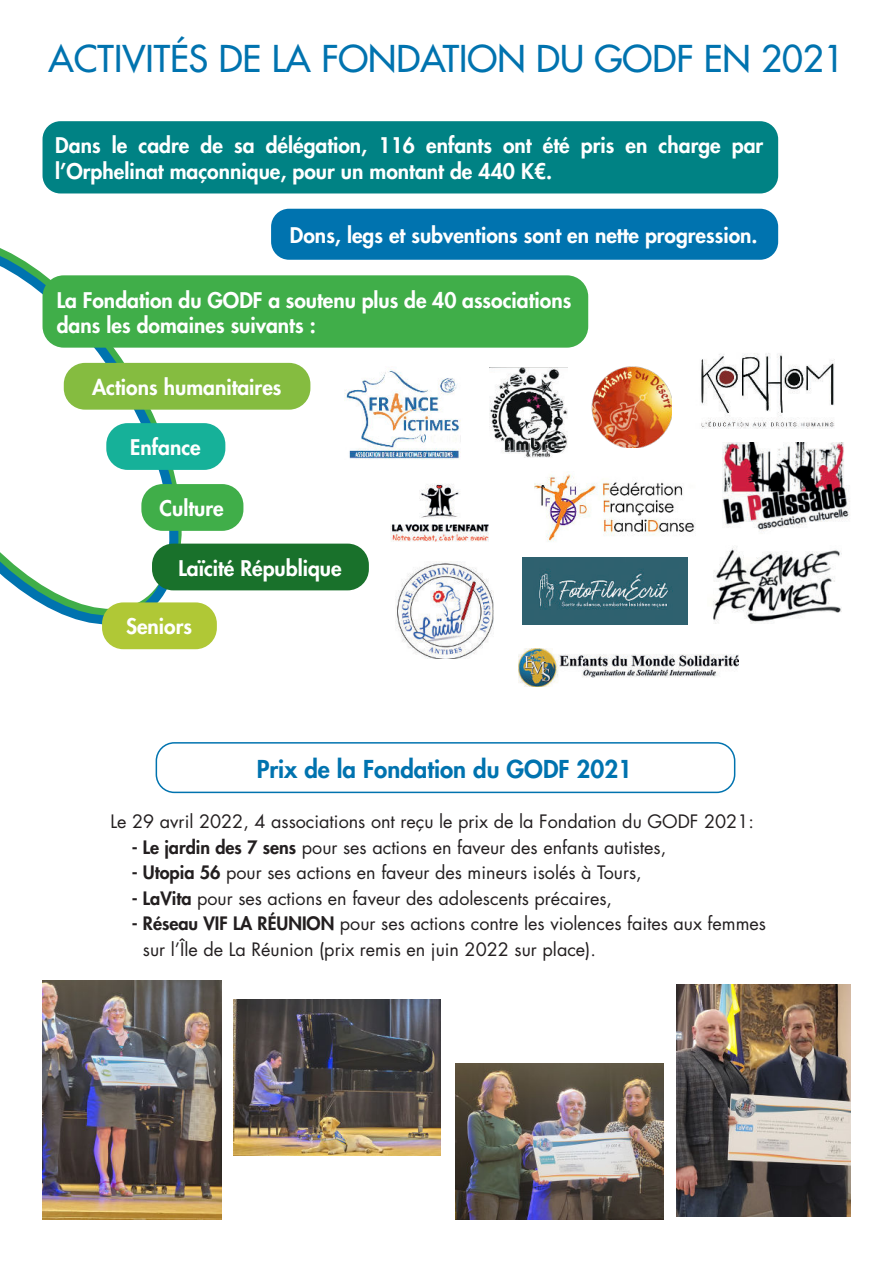
<style>
.page{position:relative;width:893px;height:1263px;background:#fff}
.page>*{position:absolute;margin:0;border:0;box-sizing:border-box;transform-origin:0 0}
.t1{font:500 36px "Futura Std";color:#0073af}
.t2{font:800 24px "Futura Std";color:#0073af}
.t3{font:800 21px/25.2px "Futura Std";color:#fff}
.t4{font:18px/25.5px "Futura Std";color:#231f20}
.s1{font-weight:800}
</style>
<div class="page">
<svg style="left:0;top:187px;width:246px;height:463px"></svg>
<div style="left:43px;top:121px;width:735px;height:72px;background:#008284;border-radius:18px"></div>
<div style="left:271px;top:209px;width:507px;height:51px;background:#0073af;border-radius:18px"></div>
<div style="left:43px;top:275px;width:545px;height:73px;background:#40ae49;border-radius:21px"></div>
<div style="left:64px;top:363px;width:246px;height:47px;background:#85bc40;border-radius:21px"></div>
<div style="left:106px;top:423px;width:119px;height:47px;background:#16b199;border-radius:21px"></div>
<div style="left:141px;top:484px;width:102px;height:47px;background:#40ae49;border-radius:21px"></div>
<div style="left:152px;top:544px;width:217px;height:46px;background:#19712b;border-radius:21px"></div>
<div style="left:102px;top:602px;width:115px;height:47px;background:#b0c836;border-radius:21px"></div>
<div style="left:156px;top:742px;width:579px;height:51px;border:2px solid #0073af;border-radius:18px"></div>
<img style="left:395px;top:561px;width:98px;height:97px">
<img style="left:591px;top:366px;width:81px;height:81px">
<img style="left:489px;top:367px;width:79px;height:91px">
<img style="left:713px;top:547px;width:129px;height:77px">
<img style="left:519px;top:649px;width:220px;height:38px">
<img style="left:701px;top:353px;width:134px;height:76px">
<img style="left:522px;top:557px;width:165px;height:67px">
<img style="left:723px;top:443px;width:127px;height:88px">
<img style="left:344px;top:369px;width:117px;height:91px">
<img style="left:534px;top:474px;width:161px;height:68px">
<img style="left:391px;top:484px;width:97px;height:58px">
<img style="left:456px;top:1063px;width:208px;height:156px">
<img style="left:43px;top:981px;width:178px;height:238px">
<img style="left:676px;top:984px;width:174px;height:233px">
<img style="left:233px;top:999px;width:208px;height:156px">
<h1 class="t1" style="left:48px;top:38px;width:797px">ACTIVITÉS DE LA FONDATION DU GODF EN 2021</h1>
<p class="t3" style="left:55px;top:134px;width:710px">Dans le cadre de sa délégation, 116 enfants ont été pris en charge par l’Orphelinat maçonnique, pour un montant de 440 K€.</p>
<p class="t3" style="left:290px;top:223px;width:469px">Dons, legs et subventions sont en nette progression.</p>
<p class="t3" style="left:57px;top:288px;width:516px">La Fondation du GODF a soutenu plus de 40 associations dans les domaines suivants :</p>
<p class="t3" style="left:92px;top:375px;width:191px">Actions humanitaires</p>
<p class="t3" style="left:130px;top:435px;width:72px">Enfance</p>
<p class="t3" style="left:160px;top:496px;width:66px">Culture</p>
<p class="t3" style="left:178px;top:556px;width:165px">Laïcité République</p>
<p class="t3" style="left:126px;top:615px;width:68px">Seniors</p>
<h2 class="t2" style="left:257px;top:755px;width:377px">Prix de la Fondation du GODF 2021</h2>
<p class="t4" style="left:111px;top:809px;width:645px">Le 29 avril 2022, 4 associations ont reçu le prix de la Fondation du GODF 2021:</p>
<p class="t4" style="left:132px;top:834px;width:536px"><span class="s1">- Le jardin des 7 sens</span> pour ses actions en faveur des enfants autistes,</p>
<p class="t4" style="left:132px;top:860px;width:511px"><span class="s1">- Utopia 56</span> pour ses actions en faveur des mineurs isolés à Tours,</p>
<p class="t4" style="left:132px;top:885px;width:482px"><span class="s1">- LaVita</span> pour ses actions en faveur des adolescents précaires,</p>
<p class="t4" style="left:143px;top:911px;width:625px;text-indent:-11px"><span class="s1">- Réseau VIF LA RÉUNION</span> pour ses actions contre les violences faites aux femmes sur l’Île de La Réunion (prix remis en juin 2022 sur place).</p>
</div>
